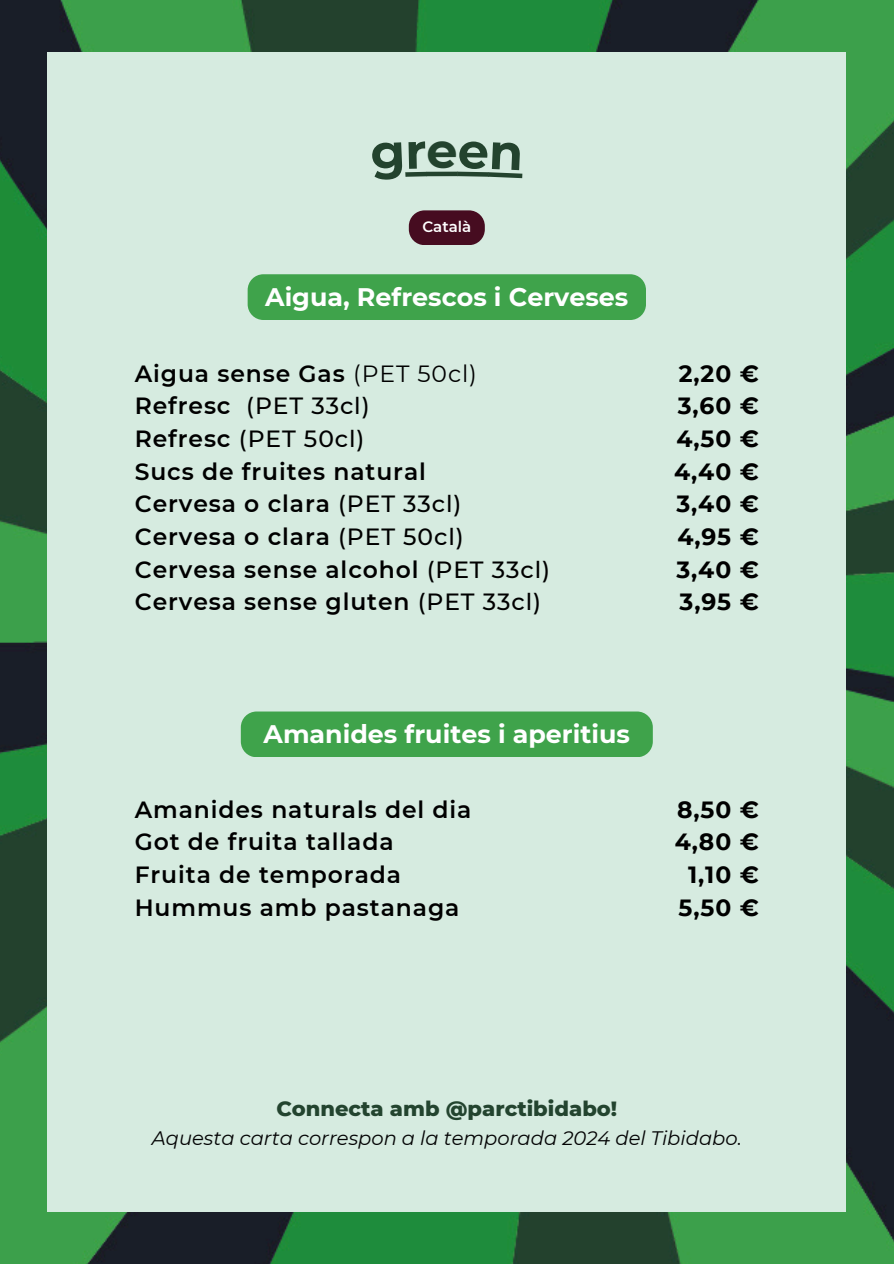
<style>
.page{position:relative;width:894px;height:1264px;background:#fff}
.page>*{position:absolute;margin:0;border:0;box-sizing:border-box;transform-origin:0 0}
.t1{font:700 49.5px "Montserrat";color:#23432e}
.t2{font:700 25.35px "Montserrat";color:#fff}
.t3{font:600 23.4px/32.7px "Montserrat";letter-spacing:.04em;color:#000}
.t4{font:700 23.4px/32.7px "Montserrat";letter-spacing:.04em;color:#000;text-align:justify}
.t5{font:800 21px "Montserrat";color:#23442f}
.t6{font:italic 19.5px "Montserrat";color:#030304}
.t7{font:600 15px "Montserrat";color:#fff}
.s1{font-weight:400}
.s2{font-weight:500}
</style>
<div class="page">
<img style="left:0;top:0;width:893px;height:1263px">
<div style="left:48px;top:52px;width:797px;height:1159px;background:#d6ebe0"></div>
<div style="left:247px;top:274px;width:398px;height:46px;background:#3fa34b;border-radius:16px"></div>
<div style="left:408px;top:210px;width:76px;height:35px;background:#460c20;border-radius:16px"></div>
<hr style="left:426px;top:172px;width:31px;height:4px;background:#23432e">
<div style="left:241px;top:711px;width:411px;height:46px;background:#3fa34b;border-radius:16px"></div>
<svg style="left:405px;top:171px;width:22px;height:6px"></svg>
<svg style="left:457px;top:171px;width:65px;height:7px"></svg>
<h2 class="t1" style="left:426px;top:120px;width:33px">e</h2>
<p class="t7" style="left:422px;top:217px;width:50px">Català</p>
<h1 class="t2" style="left:265px;top:281px;width:364px">Aigua, Refrescos i Cerveses</h1>
<h2 class="t3" style="left:135px;top:357px;width:417px">Aigua sense Gas <span class="s1">(PET 50cl)<br></span>Refresc <span class="s2">(PET 33cl)<br></span>Refresc <span class="s2">(PET 50cl)<br></span>Sucs de fruites natural<br>Cervesa o clara <span class="s2">(PET 33cl)<br></span>Cervesa o clara <span class="s2">(PET 50cl)<br></span>Cervesa sense alcohol <span class="s2">(PET 33cl)<br></span>Cervesa sense gluten <span class="s2">(PET 33cl)</span></h2>
<h4 class="t4" style="left:674px;top:357px;width:86px">2,20 € 3,60 € 4,50 € 4,40 € 3,40 € 4,95 € 3,40 € 3,95 €</h4>
<h5 class="t2" style="left:263px;top:718px;width:368px">Amanides fruites i aperitius</h5>
<p class="t3" style="left:135px;top:793px;width:338px">Amanides naturals del dia<br>Got de fruita tallada<br>Fruita de temporada<br>Hummus amb pastanaga</p>
<p class="t4" style="left:674px;top:793px;width:85px;text-align:center">8,50 €<br>4,80 €<br>1,10 €<br>5,50 €</p>
<p class="t5" style="left:276px;top:1096px;width:342px">Connecta amb @parctibidabo!</p>
<p class="t6" style="left:152px;top:1125px;width:591px">Aquesta carta correspon a la temporada 2024 del Tibidabo.</p>
</div>
